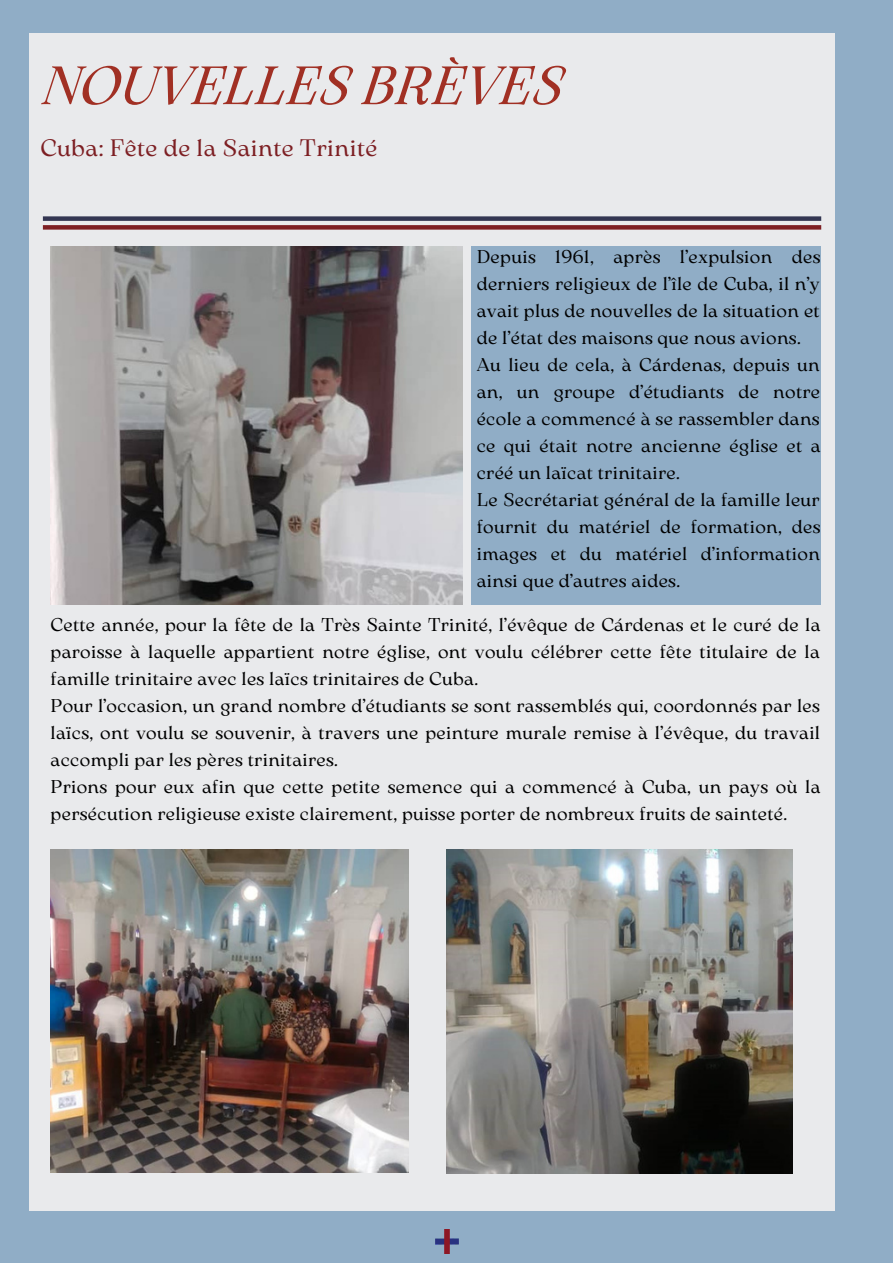
<style>
.page{position:relative;width:893px;height:1264px;background:#fff}
.page>*{position:absolute;margin:0;border:0;box-sizing:border-box;transform-origin:0 0}
.t1{font:italic 53.7px "Arsenica Antiqua";letter-spacing:.02em;color:#a13024}
.t2{font:23.7px "Arsenica Antiqua";letter-spacing:.02em;color:#7d1f23}
.t3{font:18.45px/27px "Arsenica Antiqua";letter-spacing:.02em;color:#000}
</style>
<div class="page">
<div style="left:0;top:0;width:892px;height:1262px;background:#90adc6"></div>
<div style="left:29px;top:33px;width:805px;height:1177px;background:#e9eaec"></div>
<img style="left:51px;top:246px;width:411px;height:359px">
<div style="left:470px;top:246px;width:350px;height:359px;background:#90adc6"></div>
<div style="left:43px;top:216px;width:778px;height:5px;background:#333652"></div>
<div style="left:43px;top:225px;width:778px;height:5px;background:#7d1f23"></div>
<img style="left:51px;top:849px;width:357px;height:323px">
<img style="left:436px;top:1229px;width:22px;height:24px">
<img style="left:446px;top:849px;width:346px;height:324px">
<h1 class="t1" style="left:43px;top:66px;width:520px">NOUVELLES BRÈVES</h1>
<p class="t2" style="left:40px;top:139px;width:338px">Cuba: Fête de la Sainte Trinité</p>
<p class="t3" style="left:476px;top:244px;width:345px">Depuis 1961, après l’expulsion des derniers religieux de l’île de Cuba, il n’y avait plus de nouvelles de la situation et de l’état des maisons que nous avions.<br>Au lieu de cela, à Cárdenas, depuis un an, un groupe d’étudiants de notre école a commencé à se rassembler dans ce qui était notre ancienne église et a créé un laïcat trinitaire.<br>Le Secrétariat général de la famille leur fournit du matériel de formation, des images et du matériel d’information ainsi que d’autres aides.</p>
<p class="t3" style="left:51px;top:612px;width:771px">Cette année, pour la fête de la Très Sainte Trinité, l’évêque de Cárdenas et le curé de la paroisse à laquelle appartient notre église, ont voulu célébrer cette fête titulaire de la famille trinitaire avec les laïcs trinitaires de Cuba.<br>Pour l’occasion, un grand nombre d’étudiants se sont rassemblés qui, coordonnés par les laïcs, ont voulu se souvenir, à travers une peinture murale remise à l’évêque, du travail accompli par les pères trinitaires.<br>Prions pour eux afin que cette petite semence qui a commencé à Cuba, un pays où la persécution religieuse existe clairement, puisse porter de nombreux fruits de sainteté.</p>
</div>
